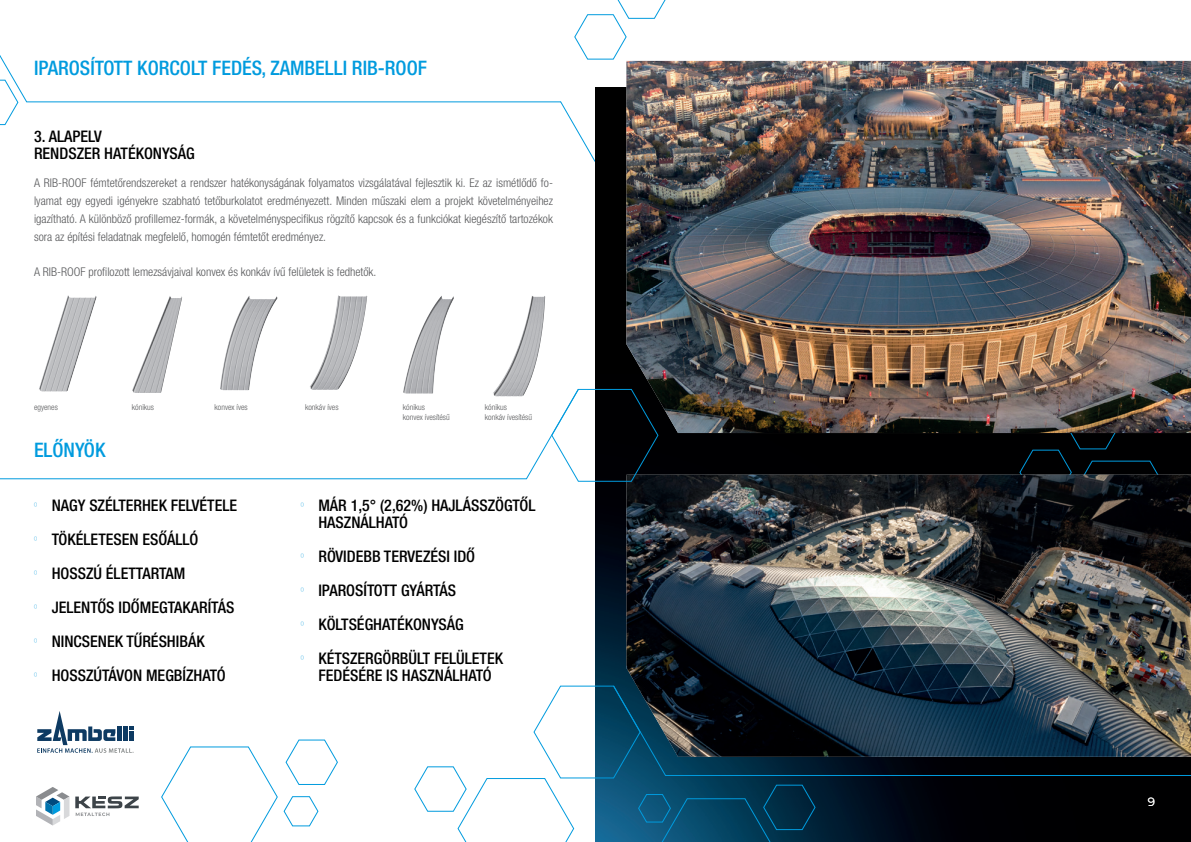
<style>
.page{position:relative;width:1191px;height:842px;background:#fff}
.page>*{position:absolute;margin:0;border:0;box-sizing:border-box;transform-origin:0 0}
.t1{font:500 condensed 20px "Helvetica Neue LT Pro";color:#009bde}
.t2{font:500 condensed 16px/34px "Helvetica Neue LT Pro";color:#000}
.t3{font:300 condensed 12px/18px "Helvetica Neue LT Pro";color:#57585a;text-align:justify}
.t4{font:12px "Montserrat";color:#fff}
.t5{font:300 condensed 8.2px/9.5px "Helvetica Neue LT Pro";color:#57585a}
.s1{font-family:"Helvetica Neue LT Com";font-weight:200;font-size:12px;color:#009bde}
</style>
<div class="page">
<svg style="left:0;top:103px;width:18px;height:23px"></svg>
<svg style="left:0;top:55px;width:559px;height:48px"></svg>
<svg style="left:559px;top:101px;width:36px;height:61px"></svg>
<img style="left:595px;top:375px;width:596px;height:467px">
<svg style="left:36px;top:787px;width:33px;height:38px"></svg>
<svg style="left:75px;top:796px;width:64px;height:20px"></svg>
<svg style="left:161px;top:739px;width:177px;height:103px"></svg>
<svg style="left:1018px;top:433px;width:162px;height:42px;background:#01060a"></svg>
<svg style="left:574px;top:0;width:92px;height:60px"></svg>
<img style="left:626px;top:475px;width:565px;height:209px">
<img style="left:626px;top:61px;width:565px;height:372px">
<svg style="left:612px;top:684px;width:579px;height:92px;background:#223543"></svg>
<svg style="left:414px;top:685px;width:402px;height:157px"></svg>
<img style="left:497px;top:296px;width:48px;height:92px">
<img style="left:39px;top:296px;width:57px;height:92px">
<img style="left:404px;top:296px;width:50px;height:92px">
<img style="left:133px;top:296px;width:49px;height:92px">
<img style="left:220px;top:296px;width:57px;height:92px">
<img style="left:310px;top:296px;width:56px;height:92px">
<svg style="left:37px;top:711px;width:97px;height:42px"></svg>
<svg style="left:0;top:388px;width:550px;height:92px"></svg>
<svg style="left:550px;top:388px;width:109px;height:94px"></svg>
<h1 class="t1" style="left:34px;top:56px;width:394px">IPAROSÍTOTT KORCOLT FEDÉS, ZAMBELLI RIB-ROOF</h1>
<h2 class="t2" style="left:34px;top:127px;width:162px;line-height:17px">3. ALAPELV<br>RENDSZER HATÉKONYSÁG</h2>
<p class="t3" style="left:34px;top:174px;width:520px">A RIB-ROOF fémtetőrendszereket a rendszer hatékonyságának folyamatos vizsgálatával fejlesztik ki. Ez az ismétlődő fo&shy;lyamat egy egyedi igényekre szabható tetőburkolatot eredményezett. Minden műszaki elem a projekt követelményeihez igazítható. A különböző profillemez-formák, a követelményspecifikus rögzítő kapcsok és a funkciókat kiegészítő tartozékok sora az építési feladatnak megfelelő, homogén fémtetőt eredményez.</p>
<p class="t3" style="left:34px;top:263px;width:344px">A RIB-ROOF profilozott lemezsávjaival konvex és konkáv ívű felületek is fedhetők.</p>
<p class="t5" style="left:34px;top:403px;width:25px">egyenes</p>
<p class="t5" style="left:132px;top:403px;width:24px">kónikus</p>
<p class="t5" style="left:215px;top:403px;width:35px">konvex íves</p>
<p class="t5" style="left:305px;top:403px;width:35px">konkáv íves</p>
<p class="t5" style="left:403px;top:403px;width:48px">kónikus<br>konvex ívesítésű</p>
<p class="t5" style="left:485px;top:403px;width:49px">kónikus<br>konkáv ívesítésű</p>
<h1 class="t1" style="left:34px;top:438px;width:73px">ELŐNYÖK</h1>
<h2 class="t2" style="left:34px;top:488px;width:205px"><span class="s1">º</span> NAGY SZÉLTERHEK FELVÉTELE <span class="s1">º</span> TÖKÉLETESEN ESŐÁLLÓ<br><span class="s1">º</span> HOSSZÚ ÉLETTARTAM<br><span class="s1">º</span> JELENTŐS IDŐMEGTAKARÍTÁS <span class="s1">º</span> NINCSENEK TŰRÉSHIBÁK<br><span class="s1">º</span> HOSSZÚTÁVON MEGBÍZHATÓ</h2>
<h2 class="t2" style="left:318px;top:496px;width:219px;line-height:17px;text-indent:-18px"><span class="s1">º</span> MÁR 1,5° (2,62%) HAJLÁSSZÖGTŐL<br>HASZNÁLHATÓ</h2>
<h2 class="t2" style="left:300px;top:539px;width:204px"><span class="s1">º</span> RÖVIDEBB TERVEZÉSI IDŐ<br><span class="s1">º</span> IPAROSÍTOTT GYÁRTÁS<br><span class="s1">º</span> KÖLTSÉGHATÉKONYSÁG<br><span class="s1">º</span> KÉTSZERGÖRBÜLT FELÜLETEK</h2>
<h2 class="t2" style="left:318px;top:658px;width:175px">FEDÉSÉRE IS HASZNÁLHATÓ</h2>
<p class="t4" style="left:1147px;top:793px;width:9px">9</p>
</div>
